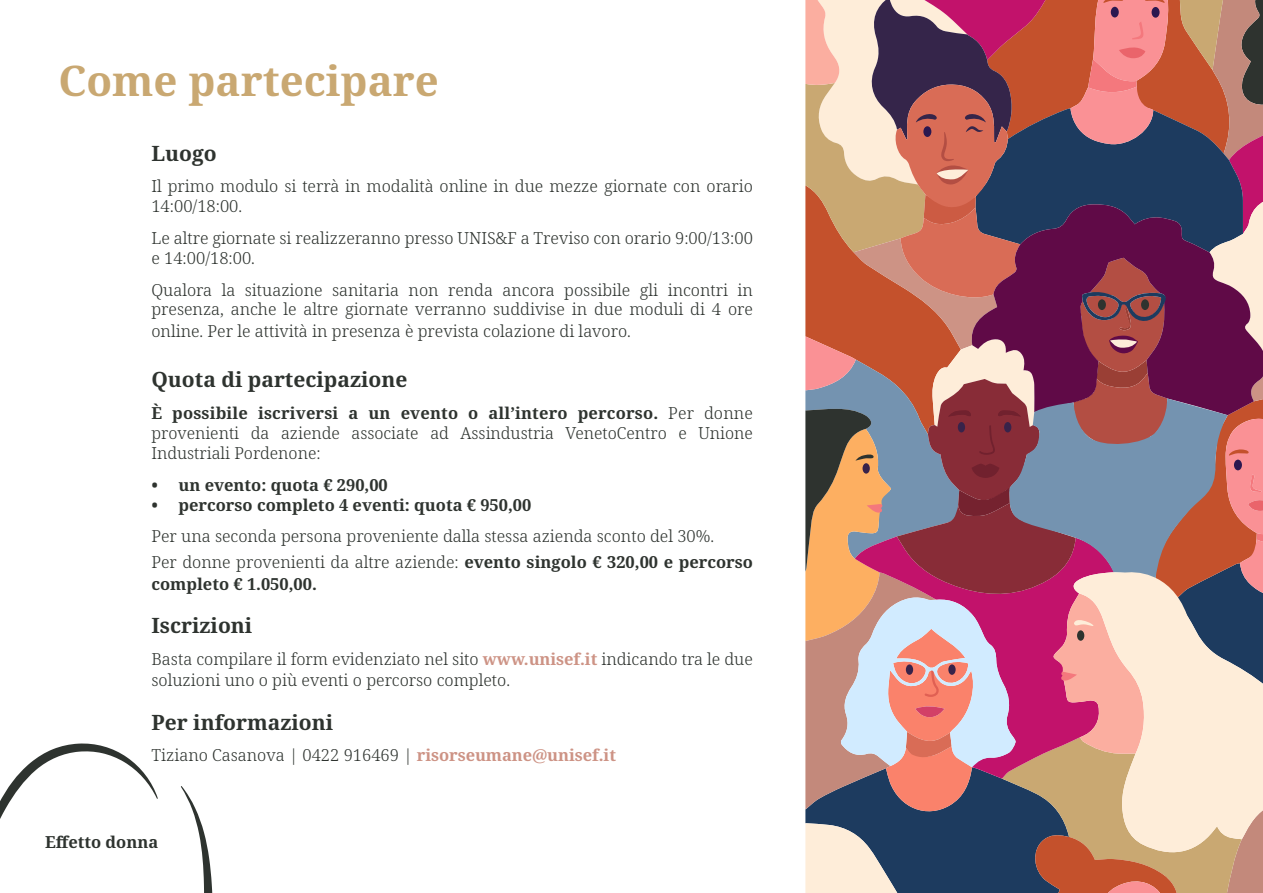
<style>
.page{position:relative;width:1263px;height:893px;background:#fff}
.page>*{position:absolute;margin:0;border:0;box-sizing:border-box;transform-origin:0 0}
.t1{font:700 42px "Noto Serif";color:#c9a872}
.t2{font:700 21px "Noto Serif";color:#2e332f}
.t3{font:300 16.5px/19.8px "Noto Serif";color:#2e332f}
.t4{font:700 16.5px "Noto Serif";color:#2e332f}
.s1{font-weight:700}
.s2{font-weight:700;color:#cd9385}
</style>
<div class="page">
<svg style="left:805px;top:0;width:458px;height:893px;background:#a77377"></svg>
<svg style="left:0;top:743px;width:213px;height:150px"></svg>
<h1 class="t1" style="left:58px;top:52px;width:382px">Come partecipare</h1>
<p class="t2" style="left:151px;top:138px;width:67px">Luogo</p>
<p class="t3" style="left:151px;top:177px;width:603px">Il primo modulo si terrà in modalità online in due mezze giornate con orario<br>14:00/18:00.</p>
<p class="t3" style="left:151px;top:229px;width:603px">Le altre giornate si realizzeranno presso UNIS&amp;F a Treviso con orario 9:00/13:00 e 14:00/18:00.</p>
<p class="t3" style="left:151px;top:280px;width:603px">Qualora la situazione sanitaria non renda ancora possibile gli incontri in presenza, anche le altre giornate verranno suddivise in due moduli di 4 ore</p>
<p class="t3" style="left:151px;top:322px;width:481px">online. Per le attività in presenza è prevista colazione di lavoro.</p>
<p class="t2" style="left:151px;top:365px;width:257px">Quota di partecipazione</p>
<p class="t3" style="left:151px;top:404px;width:603px;text-align:justify"><span class="s1">È possibile iscriversi a un evento o all’intero percorso.</span> Per donne provenienti da aziende associate ad Assindustria VenetoCentro e Unione Industriali Pordenone:</p>
<p class="t4" style="left:151px;top:473px;width:238px">• un evento: quota € 290,00</p>
<p class="t4" style="left:151px;top:493px;width:381px">• percorso completo 4 eventi: quota € 950,00</p>
<p class="t3" style="left:151px;top:524px;width:603px;line-height:25.8px">Per una seconda persona proveniente dalla stessa azienda sconto del 30%.<br>Per donne provenienti da altre aziende: <span class="s1">evento singolo € 320,00 e percorso</span></p>
<p class="t4" style="left:151px;top:572px;width:167px">completo € 1.050,00.</p>
<p class="t2" style="left:151px;top:610px;width:102px">Iscrizioni</p>
<p class="t3" style="left:151px;top:649px;width:603px;line-height:21.6px">Basta compilare il form evidenziato nel sito <span class="s2">www.unisef.it</span> indicando tra le due soluzioni uno o più eventi o percorso completo.</p>
<p class="t2" style="left:151px;top:707px;width:183px">Per informazioni</p>
<p class="t3" style="left:151px;top:746px;width:466px">Tiziano Casanova | 0422 916469 | <span class="s2">risorseumane@unisef.it</span></p>
<p class="t4" style="left:45px;top:830px;width:115px">Effetto donna</p>
</div>
